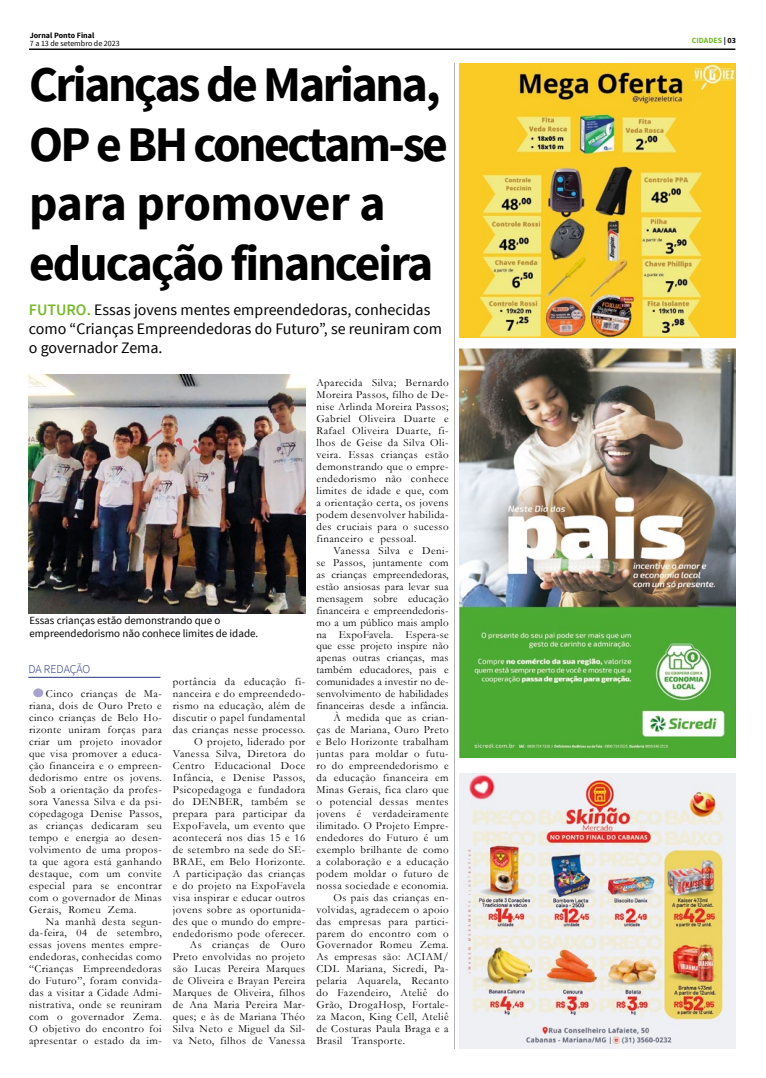
<style>
.page{position:relative;width:766px;height:1078px;background:#fff}
.page>*{position:absolute;margin:0;border:0;box-sizing:border-box;transform-origin:0 0}
.t1{font:700 49.8px/59.7px "Source Sans Pro";letter-spacing:-.05em;color:#000}
.t2{font:15.9px/19.1px "Source Sans Pro";color:#000}
.t3{font:300 11.9px "Source Sans Pro";letter-spacing:-.01em;color:#283583}
.t4{font:11px/12px "Garamond";letter-spacing:.04em;color:#000;text-align:justify}
.t5{font:11px "Garamond";letter-spacing:.02em;color:#000}
.t6{font:11px/13.1px "Source Sans Pro";color:#000}
.t7{font:8px "Source Sans Pro";color:#000}
.t8{font:700 8px "Source Sans Pro";color:#000}
.t9{font:700 8px "Source Sans Pro";color:#76b82a}
.s1{font-weight:600;color:#76b82a}
.s2{color:#000}
</style>
<div class="page">
<hr style="left:29px;top:49px;width:706px;height:1px;background:#000">
<img style="left:459px;top:773px;width:276px;height:275px">
<img style="left:459px;top:63px;width:275px;height:274px">
<img style="left:459px;top:348px;width:276px;height:408px">
<hr style="left:454px;top:63px;width:1px;height:985px;background:#b3b2b2">
<hr style="left:28px;top:676px;width:132px;height:1px;background:#283583">
<div style="left:33px;top:688px;width:10px;height:9px;background:#a7a3cc;border-radius:50%"></div>
<img style="left:28px;top:374px;width:277px;height:239px">
<p class="t8" style="left:30px;top:30px;width:66px">Jornal Ponto Final</p>
<p class="t7" style="left:30px;top:38px;width:91px">7 a 13 de setembro de 2023</p>
<h1 class="t1" style="left:29px;top:56px;width:420px">Crianças de Mariana,<br>OP e BH conectam-se para promover a educação financeira</h1>
<h2 class="t2" style="left:29px;top:300px;width:414px"><span class="s1">FUTURO.</span> Essas jovens mentes empreendedoras, conhecidas como “Crianças Empreendedoras do Futuro”, se reuniram com o governador Zema.</h2>
<p class="t6" style="left:29px;top:614px;width:230px">Essas crianças estão demonstrando que o empreendedorismo não conhece limites de idade.</p>
<p class="t3" style="left:28px;top:662px;width:63px">DA REDAÇÃO</p>
<p class="t4" style="left:29px;top:687px;width:134px;text-indent:17px">Cinco crianças de Ma&shy;riana, dois de Ouro Preto e cinco crianças de Belo Ho&shy;rizonte uniram forças para criar um projeto inovador que visa promover a educa&shy;ção financeira e o empreen&shy;dedorismo entre os jovens.<br>Sob a orientação da profes&shy;sora Vanessa Silva e da psi&shy;copedagoga Denise Passos, as crianças dedicaram seu tempo e energia ao desen&shy;volvimento de uma propos&shy;ta que agora está ganhando destaque, com um convite especial para se encontrar com o governador de Minas Gerais, Romeu Zema.</p>
<p class="t4" style="left:29px;top:914px;width:134px;text-indent:17px">Na manhã desta segun&shy;da-feira, 04 de setembro, essas jovens mentes empre&shy;endedoras, conhecidas como “Crianças Empreendedoras do Futuro”, foram convida&shy;das a visitar a Cidade Admi&shy;nistrativa, onde se reuniram com o governador Zema.<br>O objetivo do encontro foi apresentar o estado da im-</p>
<p class="t4" style="left:173px;top:675px;width:134px;text-align:right">portância da educação fi&shy;nanceira e do empreendedo&shy;rismo na educação, além de discutir o papel fundamental das crianças nesse processo.<br>O projeto, liderado por<br>Vanessa Silva, Diretora do<br>Centro Educacional Doce<br>Infância, e Denise Passos,<br>Psicopedagoga e fundadora do DENBER, também se prepara para participar da<br>ExpoFavela, um evento que acontecerá nos dias 15 e 16 de setembro na sede do SE-<br>BRAE, em Belo Horizonte.<br>A participação das crianças e do projeto na ExpoFavela visa inspirar e educar outros jovens sobre as oportunida&shy;des que o mundo do empre&shy;endedorismo pode oferecer.<br>As crianças de Ouro<br>Preto envolvidas no projeto são Lucas Pereira Marques de Oliveira e Brayan Pereira<br>Marques de Oliveira, filhos de Ana Maria Pereira Mar&shy;ques; e às de Mariana Théo<br>Silva Neto e Miguel da Sil&shy;va Neto, filhos de Vanessa</p>
<p class="t4" style="left:316px;top:376px;width:134px">Aparecida Silva; Bernardo Moreira Passos, filho de De&shy;nise Arlinda Moreira Passos; Gabriel Oliveira Duarte e Rafael Oliveira Duarte, fi&shy;lhos de Geise da Silva Oli&shy;veira. Essas crianças estão demonstrando que o empre&shy;endedorismo não conhece limites de idade e que, com a orientação certa, os jovens podem desenvolver habilida&shy;des cruciais para o sucesso financeiro e pessoal.</p>
<p class="t4" style="left:333px;top:544px;width:117px">Vanessa Silva e Deni-</p>
<p class="t5" style="left:316px;top:554px;width:134px">se Passos, juntamente com</p>
<p class="t5" style="left:316px;top:566px;width:134px">as crianças empreendedoras,</p>
<p class="t5" style="left:316px;top:578px;width:134px">estão ansiosas para levar sua</p>
<p class="t5" style="left:316px;top:590px;width:134px">mensagem sobre educação</p>
<p class="t5" style="left:316px;top:602px;width:134px">financeira e empreendedoris-</p>
<p class="t5" style="left:316px;top:614px;width:134px">mo a um público mais amplo</p>
<p class="t5" style="left:316px;top:626px;width:134px">na ExpoFavela. Espera-se</p>
<p class="t5" style="left:316px;top:638px;width:134px">que esse projeto inspire não</p>
<p class="t5" style="left:316px;top:650px;width:134px">apenas outras crianças, mas</p>
<p class="t5" style="left:316px;top:662px;width:134px">também educadores, pais e</p>
<p class="t5" style="left:316px;top:674px;width:134px">comunidades a investir no de-</p>
<p class="t5" style="left:316px;top:686px;width:134px">senvolvimento de habilidades</p>
<p class="t5" style="left:316px;top:698px;width:134px">financeiras desde a infância.</p>
<p class="t4" style="left:333px;top:711px;width:117px">À medida que as crian-</p>
<p class="t4" style="left:316px;top:723px;width:134px">ças de Mariana, Ouro Preto</p>
<p class="t4" style="left:316px;top:735px;width:134px">e Belo Horizonte trabalham</p>
<p class="t4" style="left:316px;top:747px;width:134px">juntas para moldar o futu-</p>
<p class="t4" style="left:316px;top:759px;width:134px">ro do empreendedorismo e</p>
<p class="t4" style="left:316px;top:771px;width:134px">da educação financeira em</p>
<p class="t4" style="left:316px;top:783px;width:134px">Minas Gerais, fica claro que</p>
<p class="t4" style="left:316px;top:795px;width:134px">o potencial dessas mentes</p>
<p class="t4" style="left:316px;top:807px;width:134px">jovens é verdadeiramente</p>
<p class="t4" style="left:316px;top:818px;width:134px">ilimitado. O Projeto Empre-</p>
<p class="t4" style="left:316px;top:830px;width:134px">endedores do Futuro é um</p>
<p class="t4" style="left:316px;top:842px;width:134px">exemplo brilhante de como</p>
<p class="t4" style="left:316px;top:854px;width:134px">a colaboração e a educação</p>
<p class="t4" style="left:316px;top:866px;width:134px">podem moldar o futuro de</p>
<p class="t4" style="left:316px;top:878px;width:134px">nossa sociedade e economia.</p>
<p class="t4" style="left:333px;top:890px;width:117px">Os pais das crianças en-</p>
<p class="t4" style="left:316px;top:902px;width:134px">volvidas, agradecem o apoio</p>
<p class="t4" style="left:316px;top:914px;width:134px">das empresas para partici-</p>
<p class="t4" style="left:316px;top:926px;width:134px">parem do encontro com o</p>
<p class="t4" style="left:316px;top:938px;width:134px">Governador Romeu Zema.</p>
<p class="t4" style="left:316px;top:950px;width:134px">As empresas são: ACIAM/</p>
<p class="t4" style="left:316px;top:962px;width:134px">CDL Mariana, Sicredi, Pa-</p>
<p class="t4" style="left:316px;top:974px;width:134px">pelaria Aquarela, Recanto</p>
<p class="t4" style="left:316px;top:986px;width:134px">do Fazendeiro, Ateliê do</p>
<p class="t4" style="left:316px;top:998px;width:134px">Grão, DrogaHosp, Fortale-</p>
<p class="t4" style="left:316px;top:1010px;width:134px">za Macon, King Cell, Ateliê</p>
<p class="t4" style="left:316px;top:1022px;width:134px">de Costuras Paula Braga e a</p>
<p class="t4" style="left:316px;top:1034px;width:90px">Brasil Transporte.</p>
<p class="t9" style="left:691px;top:35px;width:46px">CIDADES <span class="s2">| 03</span></p>
</div>
